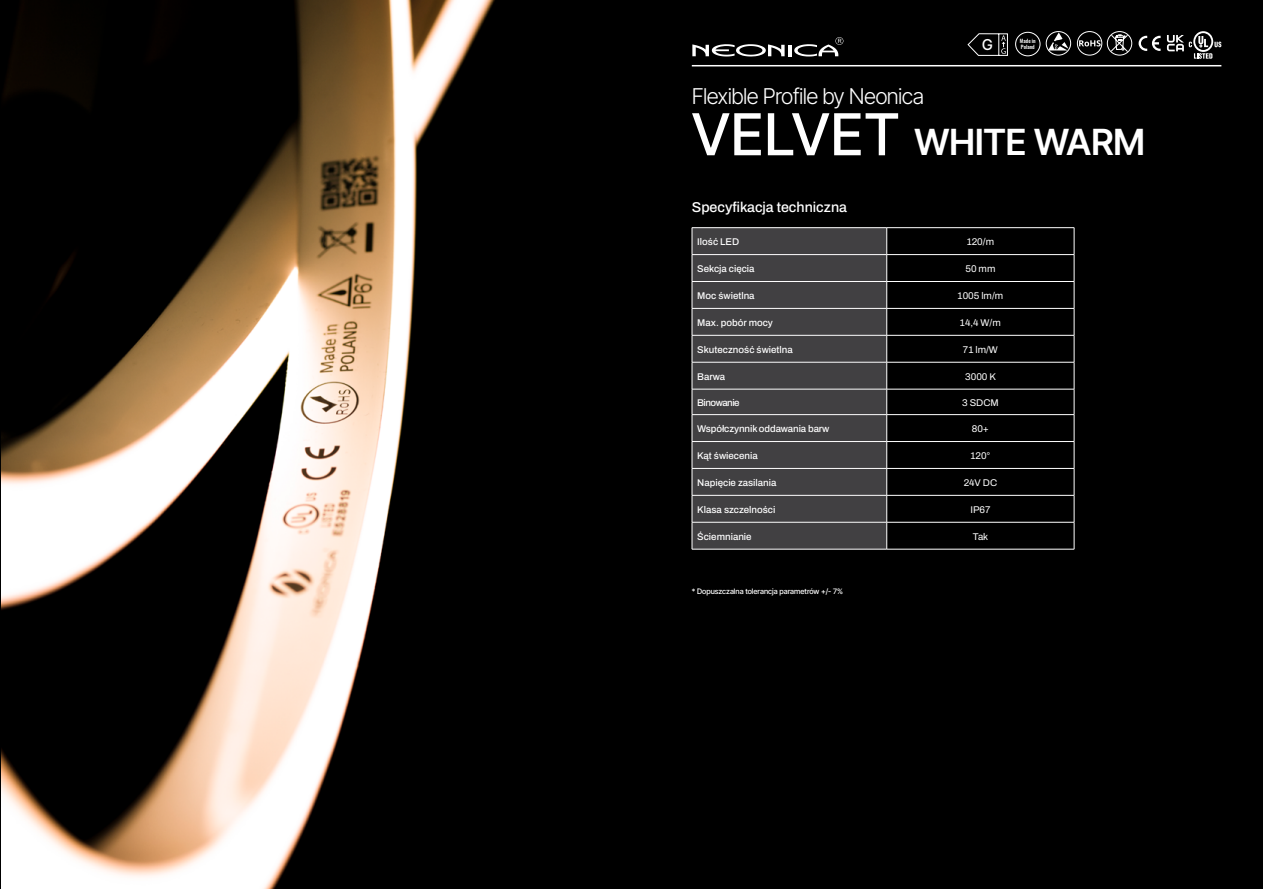
<style>
.page{position:relative;width:1263px;height:889px;background:#fff}
.page>*{position:absolute;margin:0;border:0;box-sizing:border-box;transform-origin:0 0}
.spis_tresci{font:600 36px "Inter Tight";color:#fff}
.spis_tresci-2{font:300 21.75px "Inter Tight";letter-spacing:-.03em;color:#fff}
.t1{font:500 15px "Inter Tight";color:#fff}
.t2{font:600 14.25px "Archivo";color:#fff}
.t3{font:600 9.75px "Archivo";color:#fff}
.t4{font:600 9.75px "Archivo";letter-spacing:-.05em;color:#fff}
.t5{font:500 7.5px "Inter Tight";color:#fff}
.t6{font:500 5.25px/6.3px "Oswald";color:#fff}
.s1{font-weight:500;font-size:57.75px}
</style>
<div class="page">
<div style="left:0;top:0;width:1263px;height:888px;background:#000"></div>
<hr style="left:788px;top:45px;width:4px;height:11px;background:#fff">
<svg style="left:794px;top:37px;width:49px;height:19px"></svg>
<svg style="left:692px;top:44px;width:93px;height:13px"></svg>
<hr style="left:692px;top:65px;width:529px;height:1px;background:#fff">
<div style="left:693px;top:228px;width:193px;height:26px;background:#414042"></div>
<div style="left:693px;top:255px;width:193px;height:294px;background:#414042"></div>
<hr style="left:692px;top:227px;width:195px;height:1px;background:#fff">
<hr style="left:887px;top:227px;width:187px;height:1px;background:#fff">
<hr style="left:692px;top:254px;width:195px;height:1px;background:#fff">
<hr style="left:887px;top:254px;width:187px;height:1px;background:#fff">
<hr style="left:692px;top:335px;width:195px;height:1px;background:#fff">
<hr style="left:887px;top:335px;width:187px;height:1px;background:#fff">
<hr style="left:692px;top:414px;width:195px;height:1px;background:#fff">
<hr style="left:887px;top:414px;width:187px;height:1px;background:#fff">
<hr style="left:692px;top:468px;width:195px;height:1px;background:#fff">
<hr style="left:887px;top:468px;width:187px;height:1px;background:#fff">
<hr style="left:692px;top:495px;width:195px;height:1px;background:#fff">
<hr style="left:887px;top:495px;width:187px;height:1px;background:#fff">
<hr style="left:692px;top:281px;width:195px;height:1px;background:#fff">
<hr style="left:887px;top:281px;width:187px;height:1px;background:#fff">
<hr style="left:692px;top:308px;width:195px;height:1px;background:#fff">
<hr style="left:887px;top:308px;width:187px;height:1px;background:#fff">
<hr style="left:692px;top:362px;width:195px;height:1px;background:#fff">
<hr style="left:887px;top:362px;width:187px;height:1px;background:#fff">
<hr style="left:692px;top:389px;width:195px;height:1px;background:#fff">
<hr style="left:887px;top:389px;width:187px;height:1px;background:#fff">
<hr style="left:692px;top:441px;width:195px;height:1px;background:#fff">
<hr style="left:887px;top:441px;width:187px;height:1px;background:#fff">
<hr style="left:692px;top:522px;width:195px;height:1px;background:#fff">
<svg style="left:692px;top:228px;width:1px;height:321px"></svg>
<hr style="left:887px;top:522px;width:187px;height:1px;background:#fff">
<svg style="left:886px;top:228px;width:1px;height:321px"></svg>
<svg style="left:1074px;top:228px;width:1px;height:321px"></svg>
<hr style="left:692px;top:549px;width:195px;height:1px;background:#fff">
<hr style="left:887px;top:549px;width:187px;height:1px;background:#fff">
<div style="left:1107px;top:31px;width:25px;height:24px;border:1px solid #fff;border-radius:50%"></div>
<svg style="left:1048px;top:33px;width:20px;height:17px"></svg>
<div style="left:1046px;top:31px;width:25px;height:24px;border:1px solid #fff;border-radius:50%"></div>
<div style="left:1077px;top:31px;width:25px;height:24px;border:1px solid #fff;border-radius:50%"></div>
<svg style="left:1079px;top:40px;width:22px;height:6px"></svg>
<svg style="left:1138px;top:36px;width:22px;height:15px"></svg>
<svg style="left:1110px;top:31px;width:18px;height:21px"></svg>
<div style="left:1015px;top:32px;width:25px;height:24px;border:1px solid #fff;border-radius:50%"></div>
<svg style="left:1167px;top:31px;width:54px;height:28px"></svg>
<img style="left:1px;top:0;width:494px;height:888px">
<svg style="left:967px;top:33px;width:41px;height:23px"></svg>
<p class="t1" style="left:982px;top:34px;width:12px">G</p>
<p class="t6" style="left:1020px;top:38px;width:17px">Made in<br>Poland</p>
<p class="spis_tresci-2" style="left:692px;top:80px;width:234px">Flexible Profile by Neonica</p>
<p class="spis_tresci" style="left:692px;top:115px;width:454px"><span class="s1">VELVET</span> WHITE WARM</p>
<p class="t2" style="left:692px;top:196px;width:157px">Specyfikacja techniczna</p>
<p class="t3" style="left:697px;top:235px;width:44px">Ilość LED</p>
<p class="t3" style="left:967px;top:235px;width:29px">120/m</p>
<p class="t3" style="left:697px;top:262px;width:59px">Sekcja cięcia</p>
<p class="t3" style="left:965px;top:262px;width:31px">50 mm</p>
<p class="t3" style="left:697px;top:288px;width:59px">Moc świetlna</p>
<p class="t3" style="left:957px;top:288px;width:47px">1005 lm/m</p>
<p class="t3" style="left:697px;top:315px;width:77px">Max. pobór mocy</p>
<p class="t3" style="left:960px;top:315px;width:42px">14,4 W/m</p>
<p class="t3" style="left:697px;top:342px;width:97px">Skuteczność świetlna</p>
<p class="t3" style="left:963px;top:342px;width:36px">71 lm/W</p>
<p class="t3" style="left:697px;top:369px;width:30px">Barwa</p>
<p class="t3" style="left:965px;top:369px;width:32px">3000 K</p>
<p class="t4" style="left:697px;top:395px;width:44px">Binowanie</p>
<p class="t3" style="left:962px;top:395px;width:38px">3 SDCM</p>
<p class="t3" style="left:697px;top:421px;width:134px">Współczynnik oddawania barw</p>
<p class="t3" style="left:972px;top:421px;width:19px">80+</p>
<p class="t3" style="left:697px;top:448px;width:62px">Kąt świecenia</p>
<p class="t3" style="left:970px;top:448px;width:22px">120°</p>
<p class="t3" style="left:697px;top:475px;width:81px">Napięcie zasilania</p>
<p class="t3" style="left:964px;top:475px;width:35px">24V DC</p>
<p class="t3" style="left:697px;top:502px;width:80px">Klasa szczelności</p>
<p class="t3" style="left:970px;top:502px;width:22px">IP67</p>
<p class="t3" style="left:697px;top:529px;width:56px">Ściemnianie</p>
<p class="t3" style="left:973px;top:529px;width:17px">Tak</p>
<p class="t5" style="left:692px;top:585px;width:153px">* Dopuszczalna tolerancja parametrów +/- 7%</p>
</div>
